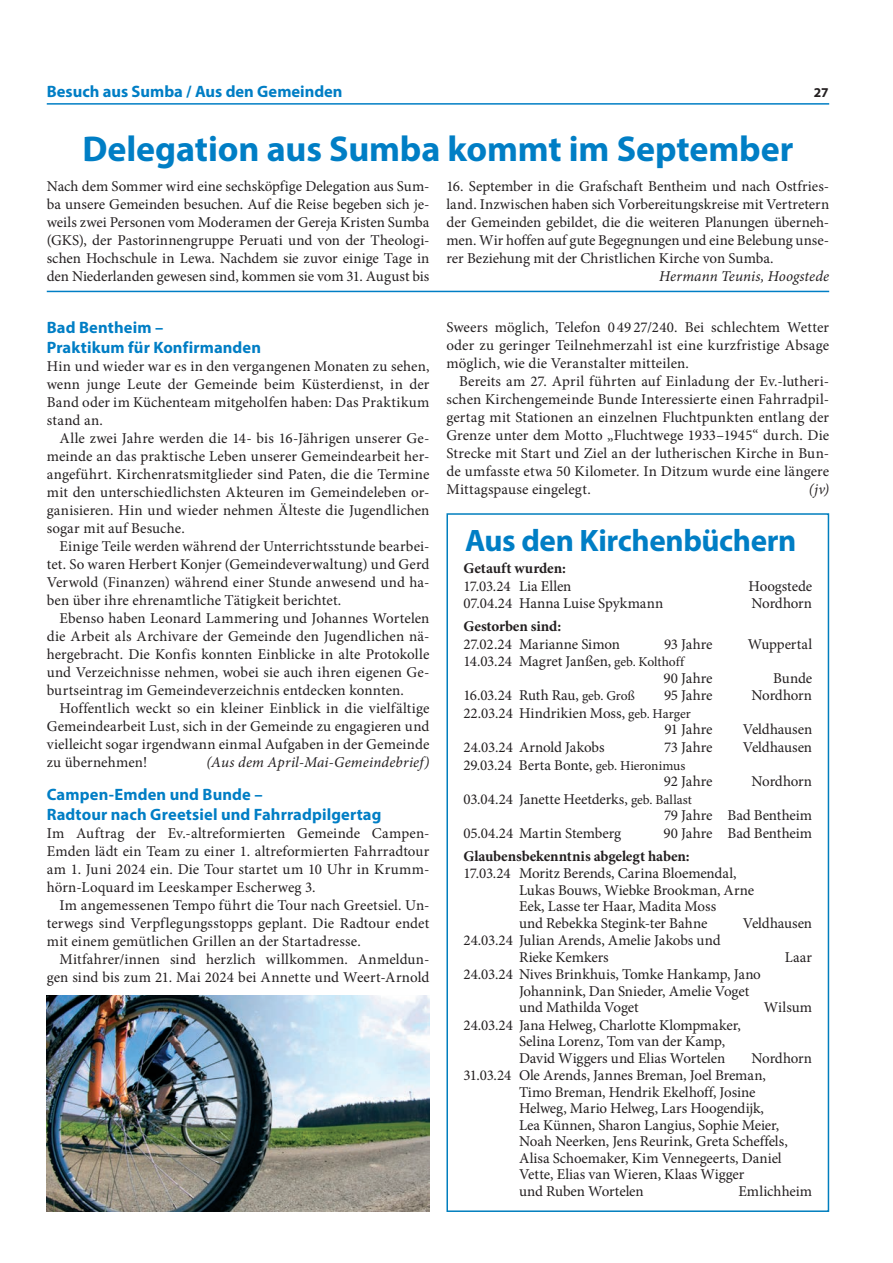
<style>
.page{position:relative;width:893px;height:1263px;background:#fff}
.page>*{position:absolute;margin:0;border:0;box-sizing:border-box;transform-origin:0 0}
.t1{font:700 36px "Myriad Pro";letter-spacing:-.005em;color:#007ec5}
.t2{font:700 31.2px "Myriad Pro";letter-spacing:-.015em;color:#007ec5}
.t3{font:700 16.5px/19.8px "Myriad Pro";letter-spacing:.005em;color:#007ec5}
.t4{font:15px/18px "Minion Pro";color:#231f20;text-align:justify}
.t5{font:700 15px "Minion Pro";letter-spacing:-.005em;color:#231f20}
.t6{font:italic 15px "Minion Pro";letter-spacing:.01em;color:#231f20}
.t7{font:15px "Minion Pro";letter-spacing:-.02em;color:#231f20}
.t8{font:700 13.5px "Myriad Pro";color:#231f20}
.s1{font-size:13.5px}
</style>
<div class="page">
<hr style="left:47px;top:103px;width:782px;height:2px;background:#007ec5">
<hr style="left:47px;top:291px;width:782px;height:1px;background:#007ec5">
<img style="left:47px;top:995px;width:382px;height:217px">
<div style="left:446px;top:513px;width:383px;height:699px;border:2px solid #007ebe"></div>
<p class="t3" style="left:47px;top:81px;width:297px">Besuch aus Sumba / Aus den Gemeinden</p>
<p class="t8" style="left:814px;top:83px;width:16px">27</p>
<h1 class="t1" style="left:83px;top:125px;width:712px">Delegation aus Sumba kommt im September</h1>
<p class="t4" style="left:446px;top:177px;width:384px">16. September in die Grafschaft Bentheim und nach Ostfries&shy;land. Inzwischen haben sich Vorbereitungskreise mit Vertretern der Gemeinden gebildet, die die weiteren Planungen überneh&shy;men. Wir hoffen auf gute Begegnungen und eine Belebung unse&shy;rer Beziehung mit der Christlichen Kirche von Sumba.</p>
<p class="t6" style="left:659px;top:266px;width:171px">Hermann Teunis, Hoogstede</p>
<p class="t3" style="left:47px;top:317px;width:216px">Bad Bentheim –<br>Praktikum für Konfirmanden</p>
<p class="t4" style="left:47px;top:357px;width:384px">Hin und wieder war es in den vergangenen Monaten zu sehen, wenn junge Leute der Gemeinde beim Küsterdienst, in der Band oder im Küchenteam mitgeholfen haben: Das Praktikum stand an.</p>
<p class="t4" style="left:47px;top:429px;width:384px;text-indent:13px">Alle zwei Jahre werden die 14- bis 16-Jährigen unserer Ge&shy;meinde an das praktische Leben unserer Gemeindearbeit her&shy;angeführt. Kirchenratsmitglieder sind Paten, die die Termine mit den unterschiedlichsten Akteuren im Gemeindeleben or&shy;ganisieren. Hin und wieder nehmen Älteste die Jugendlichen sogar mit auf Besuche.</p>
<p class="t4" style="left:47px;top:537px;width:384px;text-indent:13px">Einige Teile werden während der Unterrichtsstunde bearbei&shy;tet. So waren Herbert Konjer (Gemeindeverwaltung) und Gerd Verwold (Finanzen) während einer Stunde anwesend und ha&shy;ben über ihre ehrenamtliche Tätigkeit berichtet.</p>
<p class="t4" style="left:47px;top:609px;width:384px;text-indent:13px">Ebenso haben Leonard Lammering und Johannes Wortelen die Arbeit als Archivare der Gemeinde den Jugendlichen nä&shy;hergebracht. Die Konfis konnten Einblicke in alte Protokolle und Verzeichnisse nehmen, wobei sie auch ihren eigenen Ge&shy;burtseintrag im Gemeindeverzeichnis entdecken konnten.</p>
<p class="t4" style="left:47px;top:699px;width:384px;text-indent:13px">Hoffentlich weckt so ein kleiner Einblick in die vielfältige Gemeindearbeit Lust, sich in der Gemeinde zu engagieren und vielleicht sogar irgendwann einmal Aufgaben in der Gemeinde zu übernehmen!</p>
<p class="t4" style="left:47px;top:177px;width:384px">Nach dem Sommer wird eine sechsköpfige Delegation aus Sum&shy;ba unsere Gemeinden besuchen. Auf die Reise begeben sich je&shy;weils zwei Personen vom Moderamen der Gereja Kristen Sumba (GKS), der Pastorinnengruppe Peruati und von der Theologi&shy;schen Hochschule in Lewa. Nachdem sie zuvor einige Tage in den Niederlanden gewesen sind, kommen sie vom 31. August bis</p>
<p class="t4" style="left:446px;top:318px;width:384px">Sweers möglich, Telefon 0 49 27/240. Bei schlechtem Wetter oder zu geringer Teilnehmerzahl ist eine kurzfristige Absage möglich, wie die Veranstalter mitteilen.</p>
<p class="t4" style="left:446px;top:372px;width:384px;text-indent:13px">Bereits am 27. April führten auf Einladung der Ev.-lutheri&shy;schen Kirchengemeinde Bunde Interessierte einen Fahrradpil&shy;gertag mit Stationen an einzelnen Fluchtpunkten entlang der Grenze unter dem Motto „Fluchtwege 1933–1945“ durch. Die Strecke mit Start und Ziel an der lutherischen Kirche in Bun&shy;de umfasste etwa 50 Kilometer. In Ditzum wurde eine längere Mittagspause eingelegt.</p>
<p class="t6" style="left:809px;top:479px;width:22px">(jv)</p>
<h2 class="t2" style="left:465px;top:520px;width:333px">Aus den Kirchenbüchern</h2>
<p class="t5" style="left:463px;top:558px;width:104px">Getauft wurden:</p>
<p class="t4" style="left:463px;top:577px;width:109px">17.03.24 Lia Ellen</p>
<p class="t4" style="left:749px;top:577px;width:65px">Hoogstede</p>
<p class="t4" style="left:463px;top:594px;width:201px">07.04.24 Hanna Luise Spykmann</p>
<p class="t7" style="left:751px;top:593px;width:62px">Nordhorn</p>
<p class="t5" style="left:463px;top:616px;width:99px">Gestorben sind:</p>
<p class="t4" style="left:463px;top:635px;width:158px">27.02.24 Marianne Simon</p>
<p class="t4" style="left:664px;top:635px;width:50px">93 Jahre</p>
<p class="t4" style="left:748px;top:635px;width:66px">Wuppertal</p>
<p class="t4" style="left:664px;top:653px;width:51px;line-height:16.5px;text-indent:-200px">14.03.24 Magret Janßen, <span class="s1">geb. Kolthoff<br></span>90 Jahre</p>
<p class="t4" style="left:773px;top:669px;width:40px">Bunde</p>
<p class="t4" style="left:463px;top:687px;width:173px">16.03.24 Ruth Rau, <span class="s1">geb. Groß</span></p>
<p class="t4" style="left:664px;top:687px;width:50px">95 Jahre</p>
<p class="t7" style="left:751px;top:685px;width:62px">Nordhorn</p>
<p class="t4" style="left:665px;top:705px;width:50px;line-height:16.5px;text-indent:-201px">22.03.24 Hindrikien Moss, <span class="s1">geb. Harger<br></span>91 Jahre</p>
<p class="t4" style="left:743px;top:721px;width:71px">Veldhausen</p>
<p class="t4" style="left:463px;top:738px;width:143px">24.03.24 Arnold Jakobs</p>
<p class="t4" style="left:664px;top:738px;width:50px">73 Jahre</p>
<p class="t4" style="left:743px;top:738px;width:71px">Veldhausen</p>
<p class="t4" style="left:664px;top:756px;width:50px;line-height:16.5px;text-indent:-200px">29.03.24 Berta Bonte, <span class="s1">geb. Hieronimus<br></span>92 Jahre</p>
<p class="t6" style="left:206px;top:752px;width:224px">(Aus dem April-Mai-Gemeindebrief)</p>
<p class="t3" style="left:47px;top:784px;width:336px">Campen-Emden und Bunde –<br>Radtour nach Greetsiel und Fahrradpilgertag</p>
<p class="t4" style="left:47px;top:824px;width:384px">Im Auftrag der Ev.-altreformierten Gemeinde Campen-Emden lädt ein Team zu einer 1. altreformierten Fahrradtour am 1. Juni 2024 ein. Die Tour startet um 10 Uhr in Krumm&shy;hörn-Loquard im Leeskamper Escherweg 3.</p>
<p class="t4" style="left:47px;top:896px;width:384px;text-indent:13px">Im angemessenen Tempo führt die Tour nach Greetsiel. Un&shy;terwegs sind Verpflegungsstopps geplant. Die Radtour endet mit einem gemütlichen Grillen an der Startadresse.</p>
<p class="t4" style="left:47px;top:950px;width:384px;text-align:right">Mitfahrer/innen sind herzlich willkommen. Anmeldun&shy;gen sind bis zum 21. Mai 2024 bei Annette und Weert-Arnold</p>
<p class="t7" style="left:751px;top:771px;width:62px">Nordhorn</p>
<p class="t4" style="left:463px;top:790px;width:230px">03.04.24 Janette Heetderks, <span class="s1">geb. Ballast</span></p>
<p class="t4" style="left:664px;top:806px;width:150px">79 Jahre Bad Bentheim</p>
<p class="t4" style="left:463px;top:824px;width:159px">05.04.24 Martin Stemberg</p>
<p class="t4" style="left:664px;top:824px;width:150px">90 Jahre Bad Bentheim</p>
<p class="t5" style="left:463px;top:845px;width:228px">Glaubensbekenntnis abgelegt haben:</p>
<p class="t4" style="left:519px;top:865px;width:237px;line-height:16.5px;text-align:left;text-indent:-56px">17.03.24 Moritz Berends, Carina Bloemendal, Lukas Bouws, Wiebke Brookman, Arne Eek, Lasse ter Haar, Madita Moss<br>und Rebekka Stegink-ter Bahne</p>
<p class="t4" style="left:743px;top:914px;width:71px">Veldhausen</p>
<p class="t4" style="left:519px;top:932px;width:203px;line-height:16.5px;text-indent:-55px">24.03.24 Julian Arends, Amelie Jakobs und<br>Rieke Kemkers</p>
<p class="t4" style="left:785px;top:948px;width:29px">Laar</p>
<p class="t4" style="left:519px;top:966px;width:243px;line-height:16.5px;text-align:left;text-indent:-56px">24.03.24 Nives Brinkhuis, Tomke Hankamp, Jano<br>Johannink, Dan Snieder, Amelie Voget und Mathilda Voget</p>
<p class="t4" style="left:764px;top:998px;width:50px">Wilsum</p>
<p class="t4" style="left:519px;top:1017px;width:223px;line-height:16.5px;text-align:left;text-indent:-56px">24.03.24 Jana Helweg, Charlotte Klompmaker,<br>Selina Lorenz, Tom van der Kamp,<br>David Wiggers und Elias Wortelen</p>
<p class="t7" style="left:751px;top:1048px;width:62px">Nordhorn</p>
<p class="t4" style="left:463px;top:1067px;width:304px">31.03.24 Ole Arends, Jannes Breman, Joel Breman,</p>
<p class="t4" style="left:519px;top:1083px;width:238px">Timo Breman, Hendrik Ekelhoff, Josine</p>
<p class="t4" style="left:519px;top:1100px;width:246px">Helweg, Mario Helweg, Lars Hoogendijk,</p>
<p class="t4" style="left:519px;top:1116px;width:262px">Lea Künnen, Sharon Langius, Sophie Meier,</p>
<p class="t4" style="left:519px;top:1133px;width:270px">Noah Neerken, Jens Reurink, Greta Scheffels,</p>
<p class="t4" style="left:519px;top:1149px;width:264px">Alisa Schoemaker, Kim Vennegeerts, Daniel</p>
<p class="t4" style="left:519px;top:1166px;width:227px">Vette, Elias van Wieren, Klaas Wigger</p>
<p class="t4" style="left:519px;top:1182px;width:126px">und Ruben Wortelen</p>
<p class="t4" style="left:738px;top:1182px;width:75px">Emlichheim</p>
</div>
